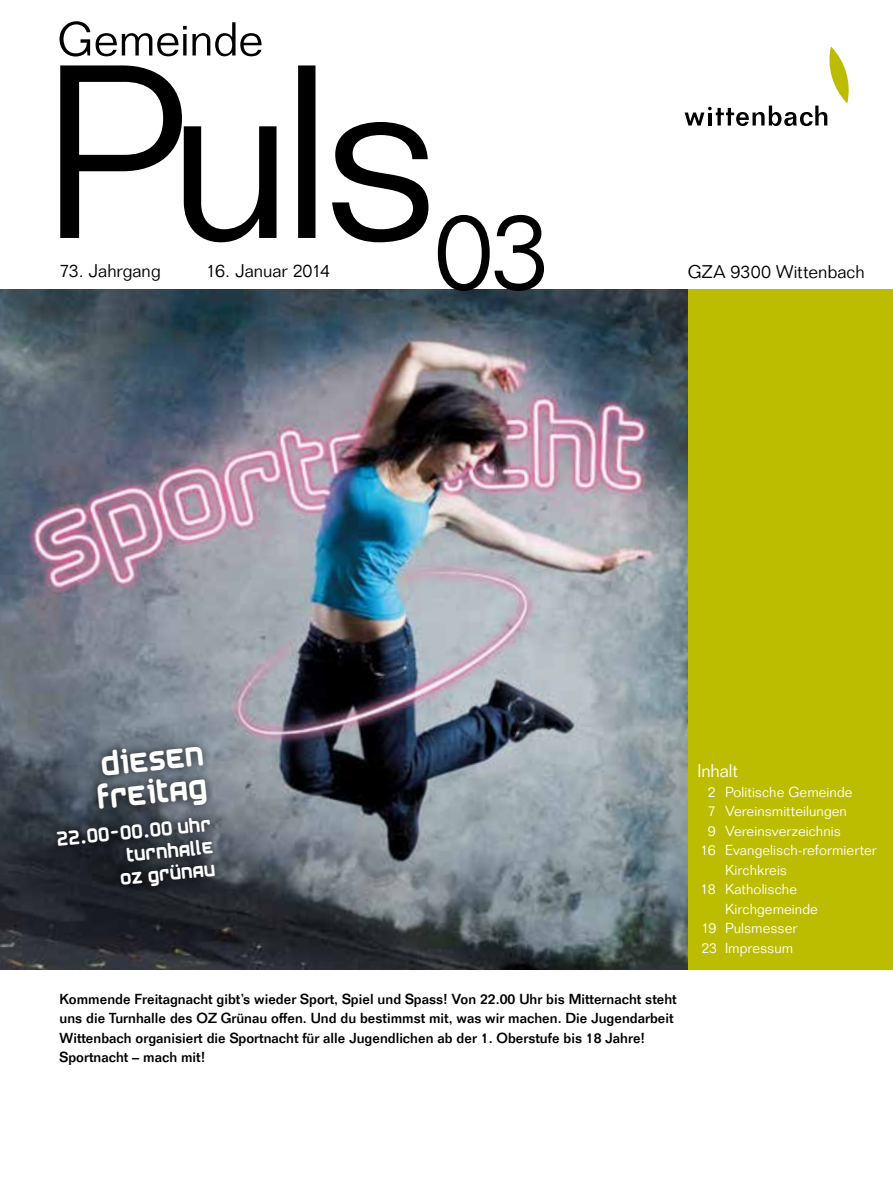
<style>
.page{position:relative;width:893px;height:1191px;background:#fff}
.page>*{position:absolute;margin:0;border:0;box-sizing:border-box;transform-origin:0 0}
.t1{font:300 108px "Folio";color:#000}
.t2{font:30px/33px "Airstrip Four";color:#fff}
.t3{font:300 18px "Folio";color:#000}
.t4{font:18px/22.5px "Airstrip Four";color:#fff;text-align:right}
.t5{font:300 18px "Folio";letter-spacing:-.005em;color:#fff}
.t6{font:500 14.25px/19.5px "Folio";color:#000}
.t7{font:300 14.25px "Folio";letter-spacing:.005em;color:#fff}
</style>
<div class="page">
<img style="left:0;top:289px;width:689px;height:680px">
<div style="left:689px;top:289px;width:204px;height:680px;background:#bcbd00"></div>
<svg style="left:685px;top:46px;width:164px;height:80px"></svg>
<svg style="left:60px;top:65px;width:368px;height:177px"></svg>
<svg style="left:60px;top:21px;width:202px;height:35px"></svg>
<svg style="left:39px;top:730px;width:187px;height:175px"></svg>
<h1 class="t1" style="left:434px;top:187px;width:118px">03</h1>
<p class="t3" style="left:60px;top:260px;width:103px">73. Jahrgang</p>
<p class="t3" style="left:206px;top:260px;width:126px">16. Januar 2014</p>
<p class="t3" style="left:688px;top:261px;width:179px">GZA 9300 Wittenbach</p>
<h2 class="t2" style="left:92px;top:749px;width:112px;rotate:-6deg">Diesen<br>Freitag</h2>
<p class="t4" style="left:56px;top:829px;width:156px;rotate:-6deg">22.00-00.00 Uhr<br>Turnhalle<br>OZ Grünau</p>
<p class="t6" style="left:60px;top:988px;width:619px">Kommende Freitagnacht gibt’s wieder Sport, Spiel und Spass! Von 22.00 Uhr bis Mitternacht steht uns die Turnhalle des OZ Grünau offen. Und du bestimmst mit, was wir machen. Die Jugendarbeit Wittenbach organisiert die Sportnacht für alle Jugendlichen ab der 1. Oberstufe bis 18 Jahre!<br>Sportnacht – mach mit!</p>
<p class="t5" style="left:697px;top:760px;width:42px">Inhalt</p>
<p class="t7" style="left:708px;top:783px;width:146px">2 Politische Gemeinde</p>
<p class="t7" style="left:708px;top:802px;width:141px">7 Vereinsmitteilungen</p>
<p class="t7" style="left:708px;top:822px;width:135px">9 Vereinsverzeichnis</p>
<p class="t7" style="left:700px;top:841px;width:178px">16 Evangelisch-reformierter</p>
<p class="t7" style="left:725px;top:861px;width:64px">Kirchkreis</p>
<p class="t7" style="left:701px;top:880px;width:98px">18 Katholische</p>
<p class="t7" style="left:725px;top:900px;width:94px">Kirchgemeinde</p>
<p class="t7" style="left:701px;top:919px;width:97px">19 Pulsmesser</p>
<p class="t7" style="left:701px;top:939px;width:93px">23 Impressum</p>
</div>
